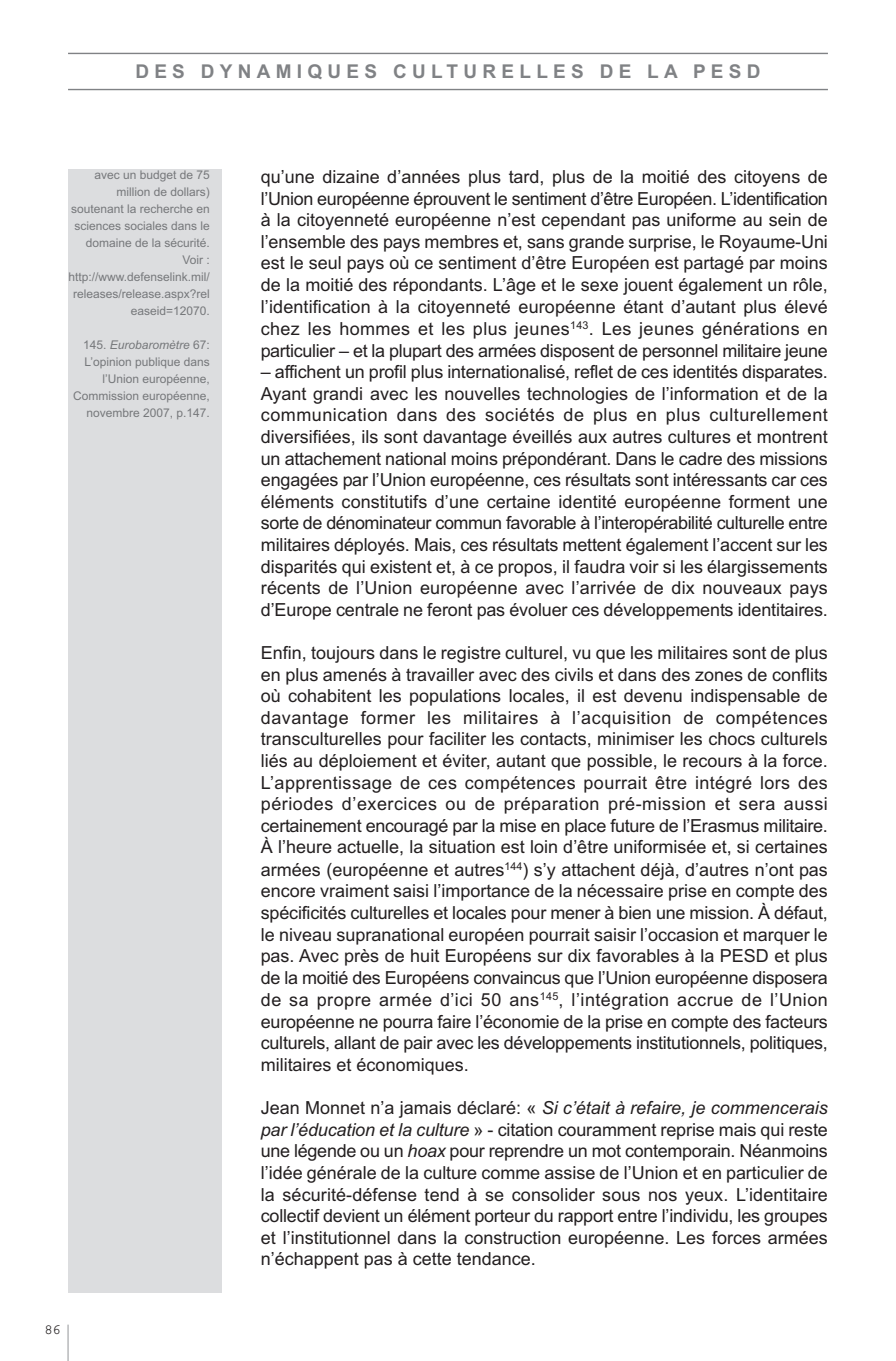
<style>
.page{position:relative;width:896px;height:1361px;background:#fff}
.page>*{position:absolute;margin:0;border:0;box-sizing:border-box;transform-origin:0 0}
.t1{font:700 19px "Arial";letter-spacing:.28em;color:#808285}
.t2{font:18px/21.6px "Arial";letter-spacing:-.005em;color:#231f20;text-align:justify}
.t3{font:14px "Courier";color:#231f20}
.t4{font:12px/17px "Arial";color:#76787b;text-align:right}
.s1{font-style:italic}
</style>
<div class="page">
<hr style="left:68px;top:1324px;width:1px;height:37px;background:#939598">
<hr style="left:68px;top:89px;width:760px;height:1px;background:#808285">
<hr style="left:68px;top:53px;width:760px;height:1px;background:#808285">
<div style="left:68px;top:170px;width:153px;height:1123px;background:#dcdddf"></div>
<p class="t1" style="left:135px;top:61px;width:627px">DES DYNAMIQUES CULTURELLES DE LA PESD</p>
<p class="t4" style="left:68px;top:166px;width:143px">avec un budget de 75 million de dollars) soutenant la recherche en sciences sociales dans le domaine de la sécurité.<br>Voir : http://www.defenselink.mil/ releases/release.aspx?rel easeid=12070.</p>
<p class="t4" style="left:73px;top:336px;width:138px">145. <span class="s1">Eurobaromètre</span> 67:<br>L’opinion publique dans l’Union européenne,<br>Commission européenne, novembre 2007, p.147.</p>
<p class="t3" style="left:44px;top:1325px;width:18px">86</p>
<p class="t2" style="left:261px;top:166px;width:568px">qu’une dizaine d’années plus tard, plus de la moitié des citoyens de l’Union européenne éprouvent le sentiment d’être Européen. L’identification à la citoyenneté européenne n’est cependant pas uniforme au sein de l’ensemble des pays membres et, sans grande surprise, le Royaume-Uni est le seul pays où ce sentiment d’être Européen est partagé par moins de la moitié des répondants. L’âge et le sexe jouent également un rôle, l’identification à la citoyenneté européenne étant d’autant plus élevé chez les hommes et les plus jeunes<sup>143</sup>. Les jeunes générations en particulier – et la plupart des armées disposent de personnel militaire jeune</p>
<p class="t2" style="left:261px;top:361px;width:568px">– affichent un profil plus internationalisé, reflet de ces identités disparates.<br>Ayant grandi avec les nouvelles technologies de l’information et de la communication dans des sociétés de plus en plus culturellement diversifiées, ils sont davantage éveillés aux autres cultures et montrent un attachement national moins prépondérant. Dans le cadre des missions engagées par l’Union européenne, ces résultats sont intéressants car ces éléments constitutifs d’une certaine identité européenne forment une sorte de dénominateur commun favorable à l’interopérabilité culturelle entre militaires déployés. Mais, ces résultats mettent également l’accent sur les disparités qui existent et, à ce propos, il faudra voir si les élargissements récents de l’Union européenne avec l’arrivée de dix nouveaux pays d’Europe centrale ne feront pas évoluer ces développements identitaires.</p>
<p class="t2" style="left:261px;top:642px;width:568px">Enfin, toujours dans le registre culturel, vu que les militaires sont de plus en plus amenés à travailler avec des civils et dans des zones de conflits où cohabitent les populations locales, il est devenu indispensable de davantage former les militaires à l’acquisition de compétences transculturelles pour faciliter les contacts, minimiser les chocs culturels liés au déploiement et éviter, autant que possible, le recours à la force.<br>L’apprentissage de ces compétences pourrait être intégré lors des périodes d’exercices ou de préparation pré-mission et sera aussi certainement encouragé par la mise en place future de l’Erasmus militaire.<br>À l’heure actuelle, la situation est loin d’être uniformisée et, si certaines armées (européenne et autres<sup>144</sup>) s’y attachent déjà, d’autres n’ont pas encore vraiment saisi l’importance de la nécessaire prise en compte des spécificités culturelles et locales pour mener à bien une mission. À défaut, le niveau supranational européen pourrait saisir l’occasion et marquer le pas. Avec près de huit Européens sur dix favorables à la PESD et plus de la moitié des Européens convaincus que l’Union européenne disposera de sa propre armée d’ici 50 ans<sup>145</sup>, l’intégration accrue de l’Union européenne ne pourra faire l’économie de la prise en compte des facteurs culturels, allant de pair avec les développements institutionnels, politiques, militaires et économiques.</p>
<p class="t2" style="left:261px;top:1097px;width:568px">Jean Monnet n’a jamais déclaré: « <span class="s1">Si c’était à refaire, je commencerais par l’éducation et la culture</span> » - citation couramment reprise mais qui reste une légende ou un <span class="s1">hoax</span> pour reprendre un mot contemporain. Néanmoins l’idée générale de la culture comme assise de l’Union et en particulier de la sécurité-défense tend à se consolider sous nos yeux. L’identitaire collectif devient un élément porteur du rapport entre l’individu, les groupes et l’institutionnel dans la construction européenne. Les forces armées n’échappent pas à cette tendance.</p>
</div>
